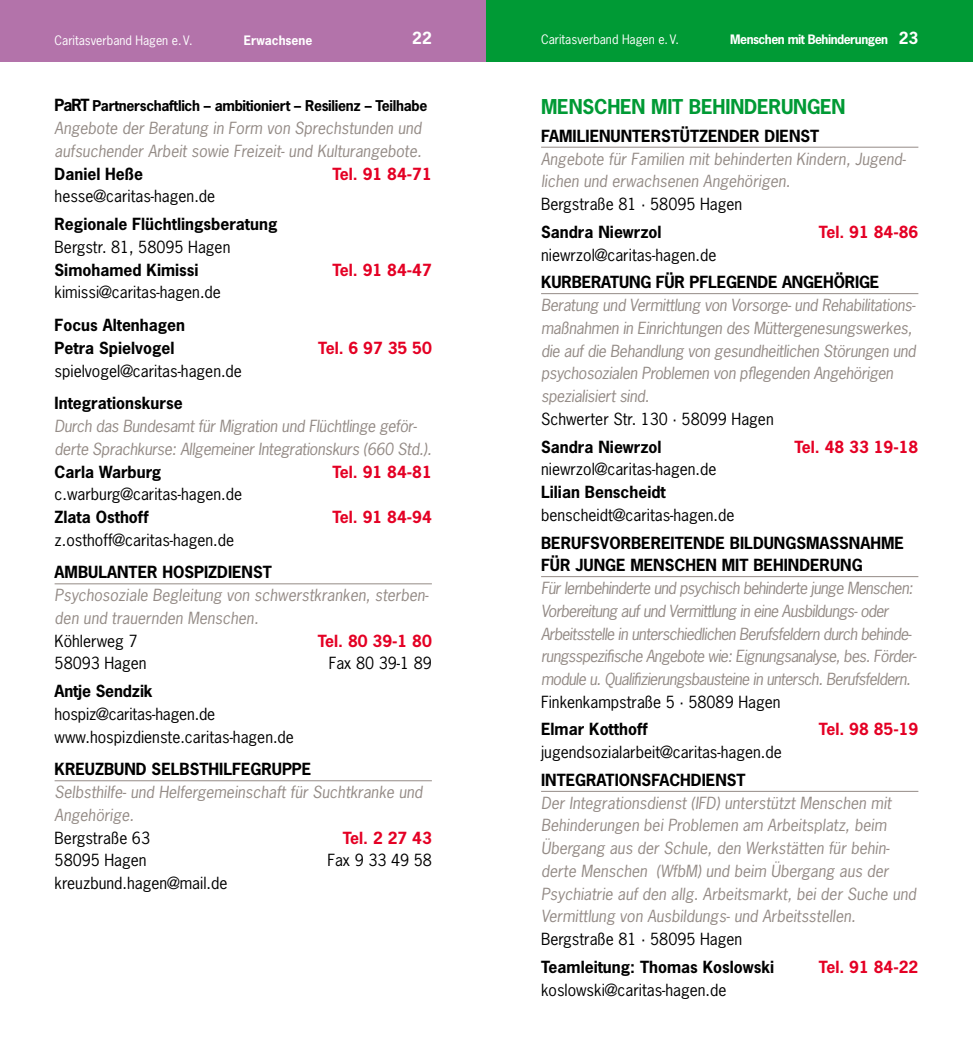
<style>
.page{position:relative;width:973px;height:1042px;background:#fff}
.page>*{position:absolute;margin:0;border:0;box-sizing:border-box;transform-origin:0 0}
.t1{font:700 19.25px "News Gothic Std";letter-spacing:-.01em;color:#009a35}
.t2{font:italic 15.75px/22.8px "News Gothic Std";color:#948b86}
.t3{font:15.75px/22.8px "News Gothic Std";color:#000}
.t4{font:700 15.75px/22.8px "News Gothic Std";color:#000}
.t5{font:italic 15.75px/22.8px "News Gothic Std";letter-spacing:-.02em;color:#948b86}
.t6{font:italic 15.75px/22.8px "News Gothic Std";letter-spacing:-.04em;color:#948b86}
.t7{font:700 15.75px "News Gothic Std";color:#e40024}
.t8{font:700 15.75px "News Gothic Std";color:#fff}
.t9{font:700 14px "News Gothic Std";letter-spacing:-.02em;color:#000}
.t10{font:12.25px "News Gothic Std";color:#fff}
.t11{font:700 12.25px "News Gothic Std";letter-spacing:-.04em;color:#fff}
.t12{font:700 12.25px "News Gothic Std";color:#fff}
.s1{font-size:15.75px}
</style>
<div class="page">
<div style="left:0;top:0;width:486px;height:61px;background:#b373aa"></div>
<hr style="left:55px;top:583px;width:377px;height:1px;background:#948b86">
<hr style="left:55px;top:780px;width:377px;height:1px;background:#948b86">
<hr style="left:541px;top:147px;width:377px;height:1px;background:#948b86">
<hr style="left:541px;top:293px;width:377px;height:1px;background:#948b86">
<hr style="left:541px;top:576px;width:377px;height:1px;background:#948b86">
<hr style="left:541px;top:791px;width:377px;height:1px;background:#948b86">
<div style="left:486px;top:0;width:486px;height:61px;background:#009a35"></div>
<p class="t10" style="left:55px;top:32px;width:139px">Caritasverband Hagen e.V.</p>
<p class="t12" style="left:244px;top:32px;width:70px">Erwachsene</p>
<p class="t8" style="left:412px;top:28px;width:21px">22</p>
<p class="t10" style="left:541px;top:32px;width:139px">Caritasverband Hagen e.V.</p>
<p class="t11" style="left:730px;top:31px;width:190px">Menschen mit Behinderungen <span class="s1">23</span></p>
<p class="t9" style="left:55px;top:97px;width:374px"><span class="s1">PaRT</span> Partnerschaftlich – ambitioniert – Resilienz – Teilhabe</p>
<p class="t2" style="left:55px;top:117px;width:368px">Angebote der Beratung in Form von Sprechstunden und aufsuchender Arbeit sowie Freizeit- und Kulturangebote.</p>
<p class="t4" style="left:55px;top:162px;width:90px">Daniel Heße</p>
<p class="t7" style="left:332px;top:163px;width:101px">Tel. 91 84-71</p>
<p class="t3" style="left:55px;top:185px;width:162px">hesse@caritas-hagen.de</p>
<p class="t4" style="left:55px;top:213px;width:224px">Regionale Flüchtlingsberatung</p>
<p class="t3" style="left:55px;top:235px;width:177px">Bergstr. 81, 58095 Hagen</p>
<p class="t4" style="left:55px;top:258px;width:145px">Simohamed Kimissi</p>
<p class="t7" style="left:332px;top:259px;width:101px">Tel. 91 84-47</p>
<p class="t3" style="left:55px;top:281px;width:168px">kimissi@caritas-hagen.de</p>
<p class="t4" style="left:55px;top:313px;width:132px">Focus Altenhagen<br>Petra Spielvogel</p>
<p class="t7" style="left:318px;top:337px;width:115px">Tel. 6 97 35 50</p>
<p class="t3" style="left:55px;top:359px;width:189px">spielvogel@caritas-hagen.de</p>
<p class="t4" style="left:55px;top:392px;width:130px">Integrationskurse</p>
<p class="t5" style="left:55px;top:415px;width:378px">Durch das Bundesamt für Migration und Flüchtlinge geför&shy;derte Sprachkurse: Allgemeiner Integrationskurs (660 Std.).</p>
<p class="t4" style="left:55px;top:460px;width:108px">Carla Warburg</p>
<p class="t7" style="left:332px;top:461px;width:101px">Tel. 91 84-81</p>
<p class="t3" style="left:55px;top:483px;width:189px">c.warburg@caritas-hagen.de</p>
<p class="t4" style="left:55px;top:505px;width:96px">Zlata Osthoff</p>
<p class="t7" style="left:332px;top:507px;width:101px">Tel. 91 84-94</p>
<p class="t3" style="left:55px;top:528px;width:181px">z.osthoff@caritas-hagen.de</p>
<p class="t4" style="left:55px;top:561px;width:219px">AMBULANTER HOSPIZDIENST</p>
<p class="t2" style="left:55px;top:584px;width:375px">Psychosoziale Begleitung von schwerstkranken, sterben&shy;den und trauernden Menschen.</p>
<p class="t3" style="left:55px;top:629px;width:84px">Köhlerweg 7</p>
<p class="t7" style="left:318px;top:630px;width:116px">Tel. 80 39-1 80</p>
<p class="t3" style="left:55px;top:652px;width:94px">58093 Hagen</p>
<p class="t3" style="left:328px;top:652px;width:105px">Fax 80 39-1 89</p>
<p class="t4" style="left:55px;top:679px;width:99px">Antje Sendzik</p>
<p class="t3" style="left:55px;top:702px;width:241px">hospiz@caritas-hagen.de www.hospizdienste.caritas-hagen.de</p>
<p class="t4" style="left:55px;top:758px;width:258px">KREUZBUND SELBSTHILFEGRUPPE</p>
<p class="t2" style="left:55px;top:781px;width:369px">Selbsthilfe- und Helfergemeinschaft für Suchtkranke und<br>Angehörige.</p>
<p class="t3" style="left:55px;top:826px;width:97px">Bergstraße 63</p>
<p class="t7" style="left:343px;top:827px;width:91px">Tel. 2 27 43</p>
<p class="t3" style="left:55px;top:849px;width:94px">58095 Hagen</p>
<p class="t3" style="left:327px;top:849px;width:106px">Fax 9 33 49 58</p>
<p class="t3" style="left:55px;top:871px;width:174px">kreuzbund.hagen@mail.de</p>
<p class="t1" style="left:541px;top:94px;width:306px">MENSCHEN MIT BEHINDERUNGEN</p>
<p class="t4" style="left:541px;top:124px;width:279px">FAMILIENUNTERSTÜTZENDER DIENST</p>
<p class="t2" style="left:541px;top:148px;width:366px">Angebote für Familien mit behinderten Kindern, Jugend&shy;lichen und erwachsenen Angehörigen.</p>
<p class="t3" style="left:541px;top:193px;width:203px">Bergstraße 81 · 58095 Hagen</p>
<p class="t4" style="left:541px;top:220px;width:122px">Sandra Niewrzol</p>
<p class="t7" style="left:818px;top:221px;width:101px">Tel. 91 84-86</p>
<p class="t3" style="left:541px;top:243px;width:177px">niewrzol@caritas-hagen.de</p>
<p class="t4" style="left:541px;top:271px;width:340px">KURBERATUNG FÜR PFLEGENDE ANGEHÖRIGE</p>
<p class="t5" style="left:541px;top:294px;width:376px">Beratung und Vermittlung von Vorsorge- und Rehabilitations&shy;maßnahmen in Einrichtungen des Müttergenesungswerkes, die auf die Behandlung von gesundheitlichen Störungen und psychosozialen Problemen von pflegenden Angehörigen spezialisiert sind.</p>
<p class="t3" style="left:541px;top:407px;width:234px">Schwerter Str. 130 · 58099 Hagen</p>
<p class="t4" style="left:541px;top:435px;width:122px">Sandra Niewrzol</p>
<p class="t7" style="left:794px;top:436px;width:125px">Tel. 48 33 19-18</p>
<p class="t3" style="left:541px;top:458px;width:177px">niewrzol@caritas-hagen.de</p>
<p class="t4" style="left:541px;top:480px;width:126px">Lilian Benscheidt</p>
<p class="t3" style="left:541px;top:503px;width:195px">benscheidt@caritas-hagen.de</p>
<p class="t4" style="left:541px;top:531px;width:364px">BERUFSVORBEREITENDE BILDUNGSMASSNAHME<br>FÜR JUNGE MENSCHEN MIT BEHINDERUNG</p>
<p class="t6" style="left:541px;top:577px;width:377px">Für lernbehinderte und psychisch behinderte junge Menschen:<br>Vorbereitung auf und Vermittlung in eine Ausbildungs- oder Arbeitsstelle in unterschiedlichen Berufsfeldern durch behinde&shy;rungsspezifische Angebote wie: Eignungsanalyse, bes. Förder&shy;module u. Qualifizierungsbausteine in untersch. Berufsfeldern.</p>
<p class="t3" style="left:541px;top:690px;width:241px">Finkenkampstraße 5 · 58089 Hagen</p>
<p class="t4" style="left:541px;top:718px;width:108px">Elmar Kotthoff</p>
<p class="t7" style="left:818px;top:719px;width:101px">Tel. 98 85-19</p>
<p class="t3" style="left:541px;top:741px;width:242px">jugendsozialarbeit@caritas-hagen.de</p>
<p class="t4" style="left:541px;top:768px;width:206px">INTEGRATIONSFACHDIENST</p>
<p class="t2" style="left:541px;top:791px;width:376px">Der Integrationsdienst (IFD) unterstützt Menschen mit Behinderungen bei Problemen am Arbeitsplatz, beim Übergang aus der Schule, den Werkstätten für behin&shy;derte Menschen (WfbM) und beim Übergang aus der Psychiatrie auf den allg. Arbeitsmarkt, bei der Suche und Vermittlung von Ausbildungs- und Arbeitsstellen.</p>
<p class="t3" style="left:541px;top:927px;width:203px">Bergstraße 81 · 58095 Hagen</p>
<p class="t4" style="left:541px;top:955px;width:235px">Teamleitung: Thomas Koslowski</p>
<p class="t7" style="left:818px;top:956px;width:101px">Tel. 91 84-22</p>
<p class="t3" style="left:541px;top:978px;width:187px">koslowski@caritas-hagen.de</p>
</div>
